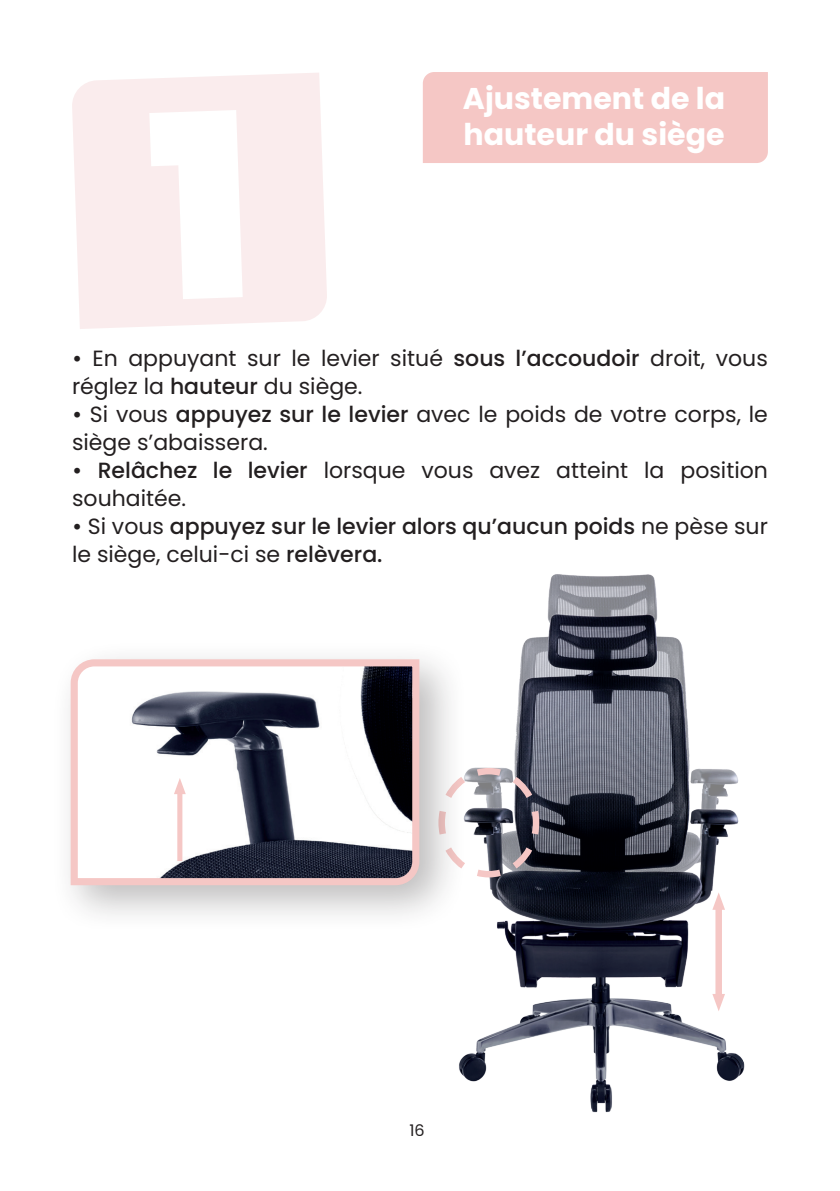
<style>
.page{position:relative;width:840px;height:1191px;background:#fff}
.page>*{position:absolute;margin:0;border:0;box-sizing:border-box;transform-origin:0 0}
.t1{font:700 30px/36px "Poppins";color:#fff}
.t2{font:22px/28px "Poppins";color:#231f20}
.t3{font:500 22px/28px "Poppins";color:#231f20}
.t4{font:16px "Poppins";color:#231f20}
.s1{font-weight:500}
.s2{font-weight:400}
</style>
<div class="page">
<div style="left:72px;top:73px;width:255px;height:256px;background:#faeced"></div>
<img style="left:459px;top:574px;width:286px;height:539px">
<svg style="left:467px;top:764px;width:75px;height:116px"></svg>
<div style="left:715px;top:904px;width:6px;height:95px;background:#f5c7c5"></div>
<svg style="left:712px;top:892px;width:12px;height:17px"></svg>
<svg style="left:712px;top:994px;width:12px;height:17px"></svg>
<div style="left:51px;top:640px;width:416px;height:293px;background:#231f20;opacity:.3"></div>
<svg style="left:67px;top:655px;width:355px;height:233px"></svg>
<div style="left:177px;top:789px;width:5px;height:72px;background:#f5c7c5"></div>
<svg style="left:174px;top:778px;width:12px;height:16px"></svg>
<div style="left:423px;top:72px;width:344px;height:91px;background:#f5c7c5"></div>
<h1 class="t1" style="left:462px;top:81px;width:263px">Ajustement de la hauteur du siège</h1>
<p class="t2" style="left:72px;top:344px;width:697px"><span class="s1">•</span> En appuyant sur le levier situé <span class="s1">sous l’accoudoir</span> droit, vous réglez la <span class="s1">hauteur</span> du siège.</p>
<p class="t2" style="left:72px;top:400px;width:697px"><span class="s1">•</span> Si vous <span class="s1">appuyez sur le levier</span> avec le poids de votre corps, le siège s’abaissera.</p>
<p class="t2" style="left:72px;top:456px;width:697px"><span class="s1">• Relâchez le levier</span> lorsque vous avez atteint la position souhaitée.</p>
<p class="t3" style="left:72px;top:512px;width:697px">• <span class="s2">Si vous</span> appuyez sur le levier alors qu’aucun poids <span class="s2">ne pèse sur le siège, celui-ci se</span> relèvera.</p>
<p class="t4" style="left:409px;top:1120px;width:17px">16</p>
</div>
